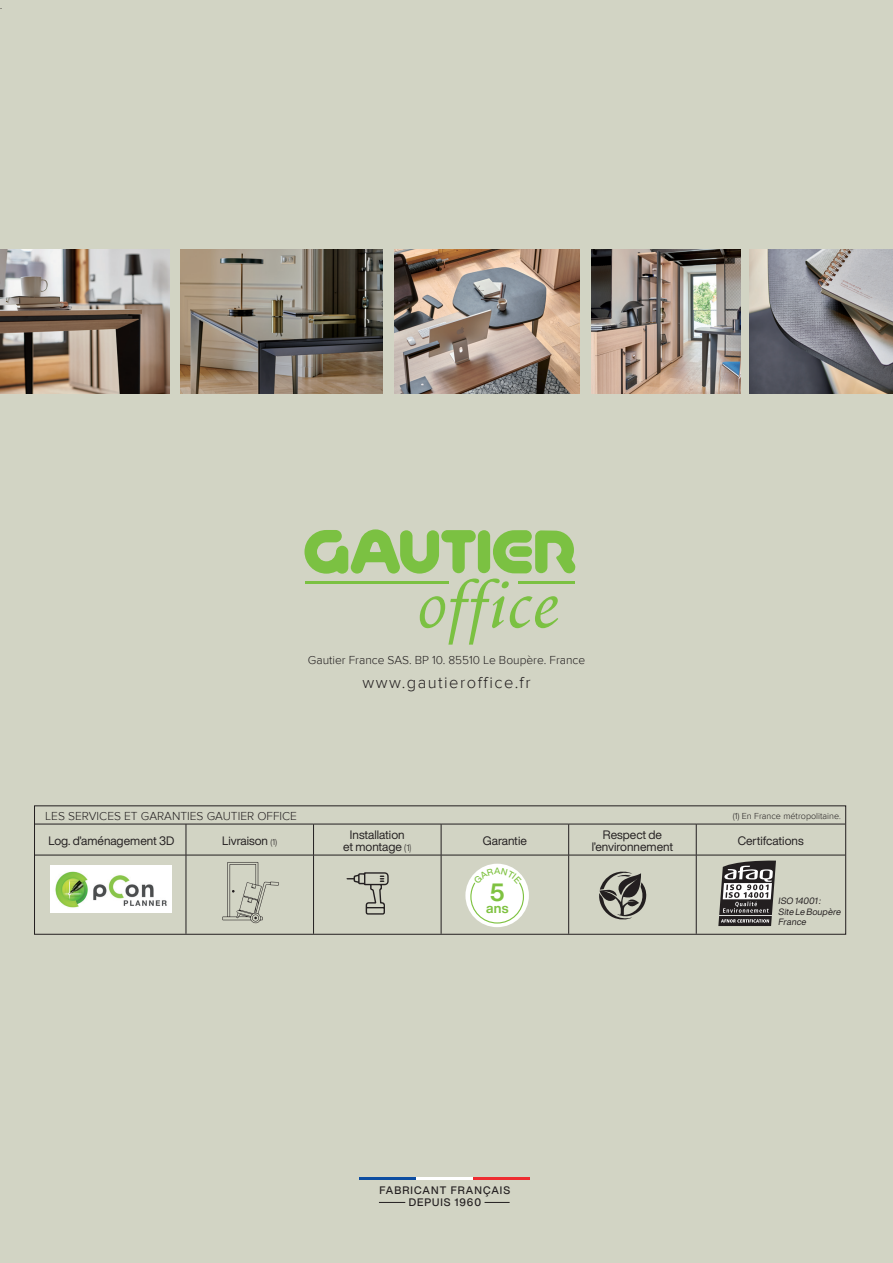
<style>
.page{position:relative;width:893px;height:1263px;background:#d2d4c4}
.page>*{position:absolute;margin:0;border:0;box-sizing:border-box;transform-origin:0 0}
.t1{font:700 24.6px "Helvetica Now Display";color:#7fc241}
.t2{font:300 16.5px "Proxima Nova";letter-spacing:.09em;color:#231f20}
.t3{font:700 13.65px "Helvetica Now Display";color:#7fc241}
.t4{font:12px/12px "Helvetica Now Display";color:#231f20;text-align:center}
.t5{font:300 12px "Proxima Nova";color:#231f20}
.t6{font:500 10.65px/12.1px "Helvetica Now Display";letter-spacing:.09em;color:#231f20;text-align:center}
.t7{font:italic 300 10.5px "Helvetica Now Display";color:#231f20}
.t8{font:10.2px "Helvetica Now Text";letter-spacing:.07em;color:#231f20;scale:1.04 1}
.t9{font:300 9.3px "Helvetica Now Text";letter-spacing:.12em;color:#231f20}
.t10{font:italic 9px/10.5px "Helvetica Now Display";color:#231f20}
.t11{font:300 9px "Proxima Nova";color:#231f20}
.t12{font:500 9px "Helvetica Now Display";color:#7fc241}
.s1{font-family:"Proxima Nova";font-weight:300;font-size:9px}
.s2{font-weight:300;font-size:9px}
</style>
<div class="page">
<hr style="left:186px;top:824px;width:1px;height:31px;background:#231f20">
<hr style="left:313px;top:824px;width:1px;height:31px;background:#231f20">
<hr style="left:441px;top:824px;width:1px;height:31px;background:#231f20">
<hr style="left:568px;top:824px;width:1px;height:31px;background:#231f20">
<hr style="left:696px;top:824px;width:1px;height:31px;background:#231f20">
<hr style="left:35px;top:855px;width:151px;height:1px;background:#231f20">
<hr style="left:186px;top:855px;width:128px;height:1px;background:#231f20">
<hr style="left:186px;top:855px;width:1px;height:79px;background:#231f20">
<hr style="left:314px;top:855px;width:127px;height:1px;background:#231f20">
<hr style="left:313px;top:855px;width:1px;height:79px;background:#231f20">
<hr style="left:441px;top:855px;width:128px;height:1px;background:#231f20">
<hr style="left:441px;top:855px;width:1px;height:79px;background:#231f20">
<hr style="left:569px;top:855px;width:127px;height:1px;background:#231f20">
<hr style="left:568px;top:855px;width:1px;height:79px;background:#231f20">
<hr style="left:696px;top:855px;width:149px;height:1px;background:#231f20">
<hr style="left:696px;top:855px;width:1px;height:79px;background:#231f20">
<hr style="left:35px;top:824px;width:151px;height:1px;background:#231f20">
<hr style="left:186px;top:824px;width:128px;height:1px;background:#231f20">
<hr style="left:314px;top:824px;width:127px;height:1px;background:#231f20">
<hr style="left:441px;top:824px;width:128px;height:1px;background:#231f20">
<hr style="left:569px;top:824px;width:127px;height:1px;background:#231f20">
<hr style="left:696px;top:824px;width:149px;height:1px;background:#231f20">
<svg style="left:222px;top:862px;width:57px;height:61px"></svg>
<svg style="left:346px;top:872px;width:43px;height:42px"></svg>
<svg style="left:599px;top:872px;width:47px;height:47px"></svg>
<div style="left:465px;top:864px;width:64px;height:63px;background:#fff;border-radius:50%"></div>
<svg style="left:718px;top:860px;width:58px;height:66px;background:#757372"></svg>
<svg style="left:304px;top:529px;width:271px;height:116px"></svg>
<hr style="left:306px;top:581px;width:143px;height:3px;background:#7bc142">
<hr style="left:518px;top:581px;width:57px;height:3px;background:#7bc142">
<hr style="left:359px;top:1177px;width:57px;height:2px;background:#0d4da1">
<hr style="left:416px;top:1177px;width:57px;height:2px;background:#fff">
<hr style="left:473px;top:1177px;width:57px;height:2px;background:#ee2d31">
<svg style="left:379px;top:1202px;width:26px;height:1px"></svg>
<svg style="left:485px;top:1202px;width:25px;height:1px"></svg>
<img style="left:50px;top:866px;width:122px;height:46px">
<img style="left:0;top:250px;width:169px;height:143px">
<img style="left:181px;top:250px;width:202px;height:143px">
<img style="left:592px;top:250px;width:148px;height:143px">
<img style="left:395px;top:250px;width:185px;height:143px">
<img style="left:749px;top:250px;width:144px;height:143px">
<svg style="left:470px;top:868px;width:55px;height:56px"></svg>
<p class="t7" style="left:0;top:-2px;width:7px">.</p>
<p class="t5" style="left:308px;top:653px;width:279px">Gautier France SAS. BP 10. 85510 Le Boupère. France</p>
<h2 class="t2" style="left:363px;top:673px;width:169px">www.gautieroffice.fr</h2>
<p class="t5" style="left:45px;top:809px;width:253px">LES SERVICES ET GARANTIES GAUTIER OFFICE</p>
<p class="t11" style="left:733px;top:810px;width:110px">(1) En France métropolitaine.</p>
<p class="t4" style="left:48px;top:834px;width:127px">Log. d’aménagement 3D</p>
<p class="t4" style="left:222px;top:834px;width:56px">Livraison <span class="s1">(1)</span></p>
<p class="t4" style="left:343px;top:828px;width:70px">Installation<br>et montage <span class="s2">(1)</span></p>
<p class="t4" style="left:483px;top:834px;width:46px">Garantie</p>
<p class="t4" style="left:592px;top:828px;width:83px">Respect de l’environnement</p>
<p class="t4" style="left:738px;top:834px;width:67px">Certifcations</p>
<p class="t12" style="left:494px;top:864px;width:8px">A</p>
<h1 class="t1" style="left:490px;top:875px;width:16px">5</h1>
<p class="t3" style="left:486px;top:898px;width:24px">ans</p>
<p class="t10" style="left:778px;top:896px;width:66px">ISO 14001:<br>Site Le Boupère<br>France</p>
<p class="t6" style="left:380px;top:1184px;width:132px">FABRICANT FRANÇAIS<br>DEPUIS 1960</p>
<p class="t8" style="left:379px;top:1183px;width:127px">FABRICANT FRANÇAIS</p>
<p class="t9" style="left:409px;top:1195px;width:73px">DEPUIS 1960</p>
</div>
